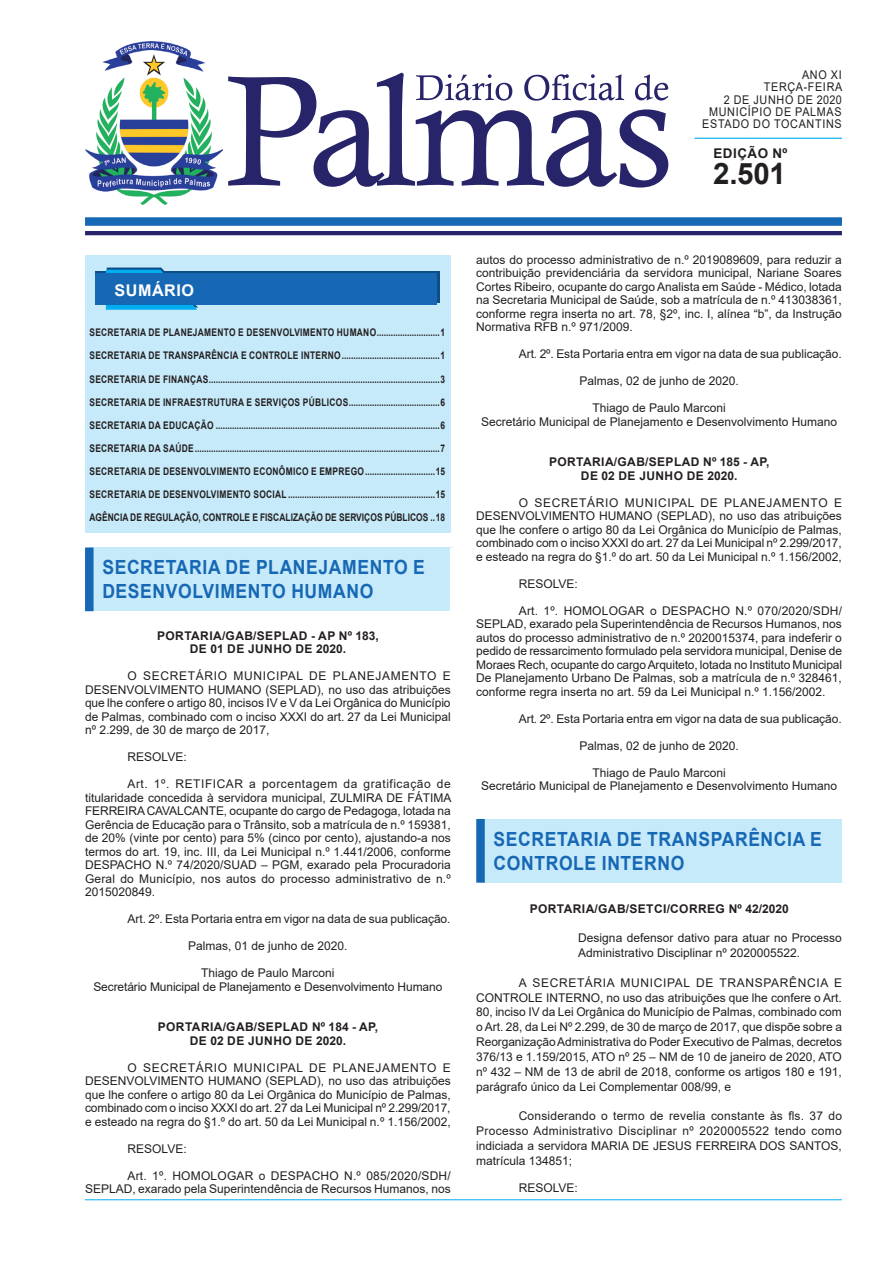
<style>
.page{position:relative;width:893px;height:1263px;background:#fff}
.page>*{position:absolute;margin:0;border:0;box-sizing:border-box;transform-origin:0 0}
.t1{font:700 29.55px "Arial";color:#231f20}
.t2{font:700 19.5px/24px "Arial";letter-spacing:.035em;color:#1768b4;scale:.9 1}
.t3{font:700 16.2px "Arial";letter-spacing:.035em;color:#fff}
.t4{font:700 13.35px "Arial";letter-spacing:.04em;color:#231f20}
.t5{font:12px/13.5px "Arial";color:#231f20;text-align:justify}
.t6{font:700 12px/13.5px "Arial";letter-spacing:.035em;color:#231f20;text-align:center}
.t7{font:12px/12.3px "Arial";letter-spacing:.065em;color:#231f20;text-align:right;scale:.9 1}
.t8{font:700 10.5px/23.1px "Arial";letter-spacing:.035em;color:#231f20;scale:.8 1}
.t9{font:700 10.5px "Arial";letter-spacing:.005em;color:#231f20;scale:.8 1}
</style>
<div class="page">
<div style="left:85px;top:255px;width:365px;height:277px;background:#c6eafa"></div>
<div style="left:85px;top:217px;width:757px;height:9px;background:#1768b4"></div>
<hr style="left:85px;top:231px;width:757px;height:4px;background:#28246a">
<hr style="left:694px;top:138px;width:148px;height:1px;background:#00aeef">
<svg style="left:228px;top:73px;width:440px;height:115px"></svg>
<svg style="left:96px;top:272px;width:344px;height:31px"></svg>
<svg style="left:106px;top:268px;width:92px;height:42px"></svg>
<div style="left:96px;top:274px;width:341px;height:31px;background:#1768b4"></div>
<img style="left:85px;top:41px;width:138px;height:164px">
<hr style="left:85px;top:1199px;width:757px;height:1px;background:#00aeef">
<div style="left:89px;top:547px;width:365px;height:64px;background:#c6eafa"></div>
<div style="left:85px;top:547px;width:9px;height:64px;background:#1768b4"></div>
<div style="left:450px;top:547px;width:8px;height:64px;background:#fff"></div>
<div style="left:480px;top:819px;width:366px;height:64px;background:#c6eafa"></div>
<div style="left:476px;top:819px;width:9px;height:64px;background:#1768b4"></div>
<div style="left:842px;top:819px;width:8px;height:64px;background:#fff"></div>
<p class="t7" style="left:702px;top:69px;width:157px">ANO XI<br>TERÇA-FEIRA<br>2 DE JUNHO DE 2020<br>MUNICÍPIO DE PALMAS<br>ESTADO DO TOCANTINS</p>
<h1 class="t1" style="left:713px;top:153px;width:74px">2.501</h1>
<p class="t4" style="left:713px;top:144px;width:75px">EDIÇÃO Nº</p>
<h3 class="t3" style="left:114px;top:279px;width:81px">SUMÁRIO</h3>
<p class="t8" style="left:89px;top:321px;width:446px">SECRETARIA DE PLANEJAMENTO E DESENVOLVIMENTO HUMANO ...........................1</p>
<p class="t8" style="left:89px;top:344px;width:446px">SECRETARIA DE TRANSPARÊNCIA E CONTROLE INTERNO ..........................................1<br>SECRETARIA DE FINANÇAS ...................................................................................................3</p>
<p class="t8" style="left:89px;top:391px;width:446px">SECRETARIA DE INFRAESTRUTURA E SERVIÇOS PÚBLICOS .......................................6<br>SECRETARIA DA EDUCAÇÃO ................................................................................................6</p>
<p class="t8" style="left:89px;top:437px;width:446px">SECRETARIA DA SAÚDE .........................................................................................................7</p>
<p class="t8" style="left:89px;top:460px;width:446px">SECRETARIA DE DESENVOLVIMENTO ECONÔMICO E EMPREGO ..............................15<br>SECRETARIA DE DESENVOLVIMENTO SOCIAL ...............................................................15</p>
<p class="t9" style="left:89px;top:510px;width:446px">AGÊNCIA DE REGULAÇÃO, CONTROLE E FISCALIZAÇÃO DE SERVIÇOS PÚBLICOS ..18</p>
<h2 class="t2" style="left:102px;top:556px;width:360px">SECRETARIA DE PLANEJAMENTO E<br>DESENVOLVIMENTO HUMANO</h2>
<p class="t6" style="left:157px;top:629px;width:223px">PORTARIA/GAB/SEPLAD - AP Nº 183,<br>DE 01 DE JUNHO DE 2020.</p>
<p class="t5" style="left:85px;top:669px;width:367px;text-indent:43px">O SECRETÁRIO MUNICIPAL DE PLANEJAMENTO E DESENVOLVIMENTO HUMANO (SEPLAD), no uso das atribuições que lhe confere o artigo 80, incisos IV e V da Lei Orgânica do Município de Palmas, combinado com o inciso XXXI do art. 27 da Lei Municipal nº 2.299, de 30 de março de 2017,</p>
<p class="t5" style="left:128px;top:750px;width:61px">RESOLVE:</p>
<p class="t5" style="left:85px;top:777px;width:368px;text-indent:43px">Art. 1º. RETIFICAR a porcentagem da gratificação de titularidade concedida à servidora municipal, ZULMIRA DE FÁTIMA FERREIRA CAVALCANTE, ocupante do cargo de Pedagoga, lotada na Gerência de Educação para o Trânsito, sob a matrícula de n.º 159381, de 20% (vinte por cento) para 5% (cinco por cento), ajustando-a nos termos do art. 19, inc. III, da Lei Municipal n.º 1.441/2006, conforme DESPACHO N.º 74/2020/SUAD – PGM, exarado pela Procuradoria Geral do Município, nos autos do processo administrativo de n.º 2015020849.</p>
<p class="t5" style="left:128px;top:912px;width:324px">Art. 2º. Esta Portaria entra em vigor na data de sua publicação.</p>
<p class="t5" style="left:188px;top:939px;width:161px">Palmas, 01 de junho de 2020.</p>
<p class="t5" style="left:93px;top:966px;width:350px;text-align:center">Thiago de Paulo Marconi<br>Secretário Municipal de Planejamento e Desenvolvimento Humano</p>
<p class="t6" style="left:158px;top:1020px;width:222px">PORTARIA/GAB/SEPLAD Nº 184 - AP,<br>DE 02 DE JUNHO DE 2020.</p>
<p class="t5" style="left:85px;top:1061px;width:367px;text-indent:43px">O SECRETÁRIO MUNICIPAL DE PLANEJAMENTO E DESENVOLVIMENTO HUMANO (SEPLAD), no uso das atribuições que lhe confere o artigo 80 da Lei Orgânica do Município de Palmas, combinado com o inciso XXXI do art. 27 da Lei Municipal nº 2.299/2017, e esteado na regra do §1.º do art. 50 da Lei Municipal n.º 1.156/2002,</p>
<p class="t5" style="left:128px;top:1142px;width:61px">RESOLVE:</p>
<p class="t5" style="left:85px;top:1169px;width:367px;text-align:right">Art. 1º. HOMOLOGAR o DESPACHO N.º 085/2020/SDH/<br>SEPLAD, exarado pela Superintendência de Recursos Humanos, nos</p>
<p class="t5" style="left:476px;top:253px;width:367px">autos do processo administrativo de n.º 2019089609, para reduzir a contribuição previdenciária da servidora municipal, Nariane Soares Cortes Ribeiro, ocupante do cargo Analista em Saúde - Médico, lotada na Secretaria Municipal de Saúde, sob a matrícula de n.º 413038361, conforme regra inserta no art. 78, §2º, inc. I, alínea “b”, da Instrução Normativa RFB n.º 971/2009.</p>
<p class="t5" style="left:519px;top:347px;width:324px">Art. 2º. Esta Portaria entra em vigor na data de sua publicação.</p>
<p class="t5" style="left:579px;top:374px;width:161px">Palmas, 02 de junho de 2020.</p>
<p class="t5" style="left:481px;top:401px;width:358px;text-align:center">Thiago de Paulo Marconi<br>Secretário Municipal de Planejamento e Desenvolvimento Humano</p>
<p class="t6" style="left:549px;top:456px;width:222px">PORTARIA/GAB/SEPLAD Nº 185 - AP,<br>DE 02 DE JUNHO DE 2020.</p>
<p class="t5" style="left:476px;top:496px;width:367px;text-indent:43px">O SECRETÁRIO MUNICIPAL DE PLANEJAMENTO E DESENVOLVIMENTO HUMANO (SEPLAD), no uso das atribuições que lhe confere o artigo 80 da Lei Orgânica do Município de Palmas, combinado com o inciso XXXI do art. 27 da Lei Municipal nº 2.299/2017, e esteado na regra do §1.º do art. 50 da Lei Municipal n.º 1.156/2002,</p>
<p class="t5" style="left:519px;top:577px;width:61px">RESOLVE:</p>
<p class="t5" style="left:476px;top:604px;width:367px;text-indent:43px">Art. 1º. HOMOLOGAR o DESPACHO N.º 070/2020/SDH/ SEPLAD, exarado pela Superintendência de Recursos Humanos, nos autos do processo administrativo de n.º 2020015374, para indeferir o pedido de ressarcimento formulado pela servidora municipal, Denise de Moraes Rech, ocupante do cargo Arquiteto, lotada no Instituto Municipal De Planejamento Urbano De Palmas, sob a matrícula de n.º 328461, conforme regra inserta no art. 59 da Lei Municipal n.º 1.156/2002.</p>
<p class="t5" style="left:519px;top:712px;width:324px">Art. 2º. Esta Portaria entra em vigor na data de sua publicação.</p>
<p class="t5" style="left:579px;top:739px;width:161px">Palmas, 02 de junho de 2020.</p>
<p class="t5" style="left:481px;top:766px;width:358px;text-align:center">Thiago de Paulo Marconi<br>Secretário Municipal de Planejamento e Desenvolvimento Humano</p>
<h2 class="t2" style="left:494px;top:827px;width:366px">SECRETARIA DE TRANSPARÊNCIA E<br>CONTROLE INTERNO</h2>
<p class="t6" style="left:530px;top:902px;width:261px">PORTARIA/GAB/SETCI/CORREG Nº 42/2020</p>
<p class="t5" style="left:578px;top:930px;width:265px;line-height:14.9px">Designa defensor dativo para atuar no Processo<br>Administrativo Disciplinar nº 2020005522.</p>
<p class="t5" style="left:476px;top:975px;width:367px;line-height:14.9px;text-indent:43px">A SECRETÁRIA MUNICIPAL DE TRANSPARÊNCIA E CONTROLE INTERNO, no uso das atribuições que lhe confere o Art.<br>80, inciso IV da Lei Orgânica do Município de Palmas, combinado com o Art. 28, da Lei Nº 2.299, de 30 de março de 2017, que dispõe sobre a Reorganização Administrativa do Poder Executivo de Palmas, decretos 376/13 e 1.159/2015, ATO nº 25 – NM de 10 de janeiro de 2020, ATO nº 432 – NM de 13 de abril de 2018, conforme os artigos 180 e 191, parágrafo único da Lei Complementar 008/99, e</p>
<p class="t5" style="left:476px;top:1109px;width:367px;line-height:14.9px;text-indent:43px">Considerando o termo de revelia constante às fls. 37 do Processo Administrativo Disciplinar nº 2020005522 tendo como indiciada a servidora MARIA DE JESUS FERREIRA DOS SANTOS, matrícula 134851;</p>
<p class="t5" style="left:519px;top:1181px;width:61px">RESOLVE:</p>
</div>
